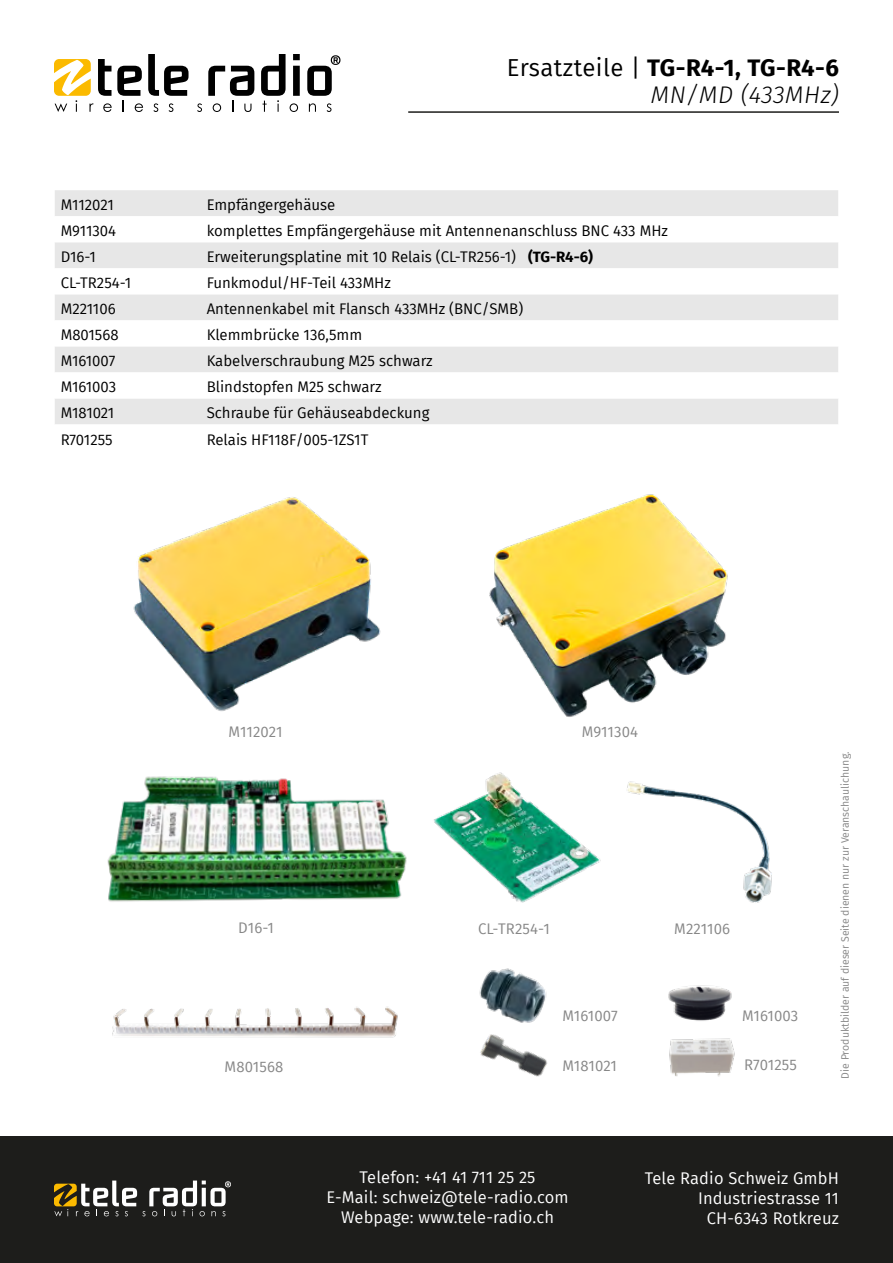
<style>
.page{position:relative;width:893px;height:1263px;background:#fff}
.page>*{position:absolute;margin:0;border:0;box-sizing:border-box;transform-origin:0 0}
.t1{font:700 24px/27px "Fira Sans";letter-spacing:-.005em;color:#000;text-align:right}
.t2{font:16.5px/19.8px "Fira Sans";letter-spacing:.01em;color:#fff;text-align:center}
.t3{font:15px "Fira Sans";color:#000}
.t4{font:15px "Fira Sans";letter-spacing:.01em;color:#878787}
.t5{font:10.5px "Fira Sans";color:#878787}
.s1{font-weight:400}
.s2{font-weight:300;font-style:italic}
.s3{font-weight:700}
</style>
<div class="page">
<svg style="left:197px;top:103px;width:5px;height:9px"></svg>
<svg style="left:309px;top:103px;width:7px;height:9px"></svg>
<svg style="left:327px;top:103px;width:4px;height:9px"></svg>
<svg style="left:54px;top:54px;width:135px;height:58px"></svg>
<svg style="left:208px;top:66px;width:46px;height:46px"></svg>
<svg style="left:261px;top:54px;width:39px;height:58px"></svg>
<svg style="left:307px;top:55px;width:33px;height:41px"></svg>
<div style="left:1px;top:1136px;width:892px;height:126px;background:#1d1d1b"></div>
<svg style="left:54px;top:1180px;width:177px;height:36px"></svg>
<hr style="left:408px;top:111px;width:431px;height:2px;background:#1d1d1b">
<div style="left:55px;top:190px;width:783px;height:26px;background:#e7e7e7"></div>
<svg style="left:55px;top:242px;width:783px;height:182px;fill:#e7e7e7"></svg>
<img style="left:434px;top:772px;width:167px;height:131px">
<img style="left:107px;top:776px;width:300px;height:126px">
<img style="left:133px;top:497px;width:248px;height:214px">
<img style="left:489px;top:494px;width:239px;height:223px">
<img style="left:668px;top:985px;width:64px;height:36px">
<img style="left:479px;top:968px;width:68px;height:55px">
<img style="left:480px;top:1034px;width:68px;height:43px">
<img style="left:627px;top:781px;width:145px;height:122px">
<img style="left:669px;top:1038px;width:66px;height:39px">
<img style="left:112px;top:1006px;width:286px;height:32px">
<h1 class="t1" style="left:507px;top:53px;width:334px"><span class="s1">Ersatzteile |</span> TG-R4-1, TG-R4-6<br><span class="s2">MN/MD (433MHz)</span></h1>
<p class="t3" style="left:61px;top:194px;width:55px">M112021</p>
<p class="t3" style="left:207px;top:194px;width:130px">Empfängergehäuse</p>
<p class="t3" style="left:61px;top:220px;width:57px">M911304</p>
<p class="t3" style="left:207px;top:220px;width:463px">komplettes Empfängergehäuse mit Antennenanschluss BNC 433 MHz</p>
<p class="t3" style="left:61px;top:246px;width:37px">D16-1</p>
<p class="t3" style="left:207px;top:246px;width:388px">Erweiterungsplatine mit 10 Relais (CL-TR256-1) <span class="s3">(TG-R4-6)</span></p>
<p class="t3" style="left:61px;top:272px;width:72px">CL-TR254-1</p>
<p class="t3" style="left:207px;top:272px;width:186px">Funkmodul/HF-Teil 433MHz</p>
<p class="t3" style="left:61px;top:298px;width:56px">M221106</p>
<p class="t3" style="left:207px;top:298px;width:318px">Antennenkabel mit Flansch 433MHz (BNC/SMB)</p>
<p class="t3" style="left:61px;top:324px;width:59px">M801568</p>
<p class="t3" style="left:207px;top:324px;width:157px">Klemmbrücke 136,5mm</p>
<p class="t3" style="left:61px;top:350px;width:56px">M161007</p>
<p class="t3" style="left:207px;top:350px;width:228px">Kabelverschraubung M25 schwarz</p>
<p class="t3" style="left:61px;top:376px;width:57px">M161003</p>
<p class="t3" style="left:207px;top:376px;width:176px">Blindstopfen M25 schwarz</p>
<p class="t3" style="left:61px;top:402px;width:55px">M181021</p>
<p class="t3" style="left:207px;top:402px;width:224px">Schraube für Gehäuseabdeckung</p>
<p class="t3" style="left:61px;top:428px;width:53px">R701255</p>
<p class="t3" style="left:207px;top:428px;width:163px">Relais HF118F/005-1ZS1T</p>
<p class="t4" style="left:229px;top:720px;width:55px">M112021</p>
<p class="t4" style="left:582px;top:720px;width:58px">M911304</p>
<p class="t4" style="left:238px;top:916px;width:37px">D16-1</p>
<p class="t4" style="left:478px;top:918px;width:73px">CL-TR254-1</p>
<p class="t4" style="left:674px;top:917px;width:57px">M221106</p>
<p class="t4" style="left:225px;top:1055px;width:60px">M801568</p>
<p class="t4" style="left:562px;top:1004px;width:57px">M161007</p>
<p class="t4" style="left:742px;top:1004px;width:58px">M161003</p>
<p class="t4" style="left:562px;top:1055px;width:56px">M181021</p>
<p class="t4" style="left:744px;top:1054px;width:54px">R701255</p>
<p class="t5" style="left:837px;top:1078px;width:328px;rotate:-90deg">Die Produktbilder auf dieser Seite dienen nur zur Veranschaulichung.</p>
<p class="t2" style="left:326px;top:1167px;width:244px">Telefon: +41 41 711 25 25<br>E-Mail: schweiz@tele-radio.com<br>Webpage: www.tele-radio.ch</p>
<p class="t2" style="left:645px;top:1168px;width:196px;text-align:right">Tele Radio Schweiz GmbH<br>Industriestrasse 11<br>CH-6343 Rotkreuz</p>
</div>
